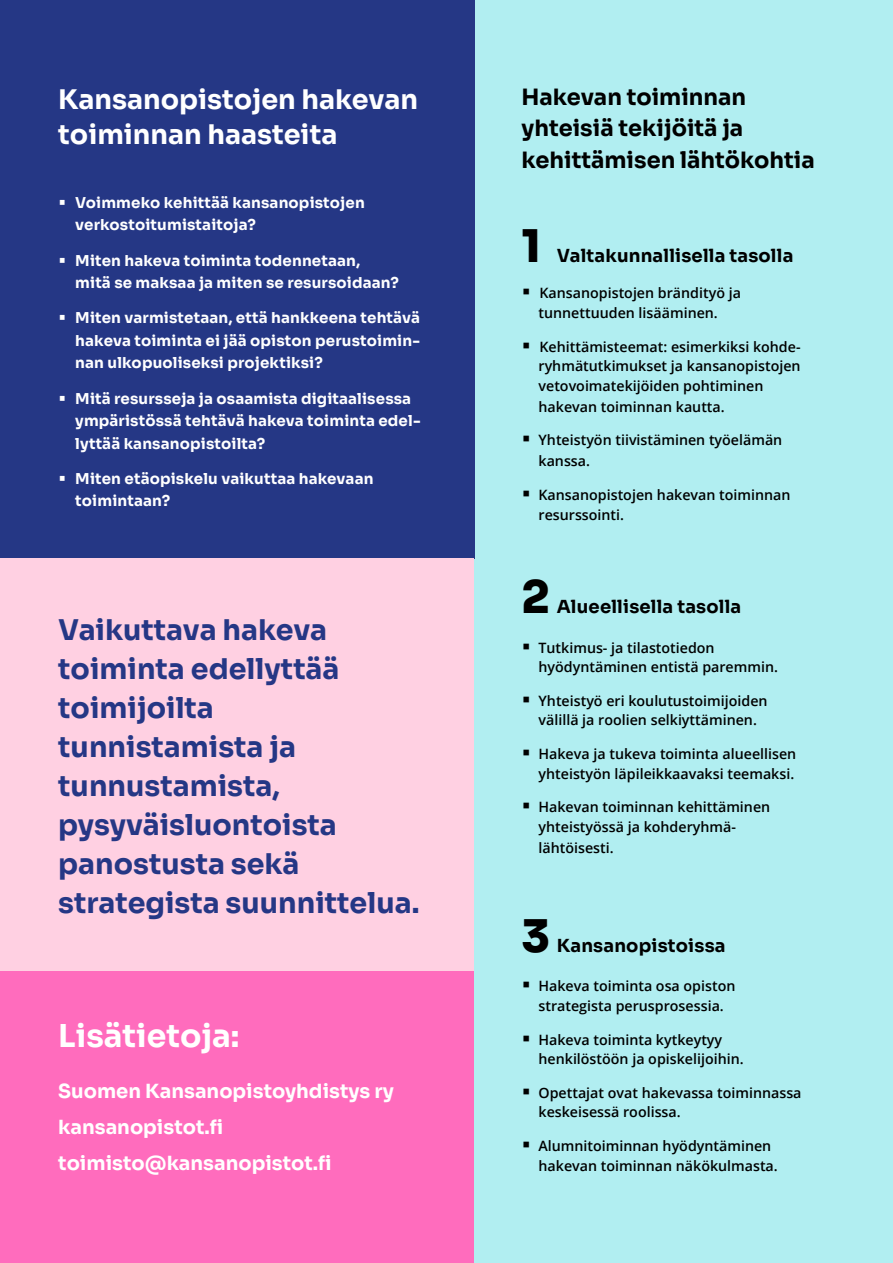
<style>
.page{position:relative;width:893px;height:1263px;background:#fff}
.page>*{position:absolute;margin:0;border:0;box-sizing:border-box;transform-origin:0 0}
.t1{font:800 45px "Sora";color:#000}
.t2{font:700 31.5px "Sora";color:#fff}
.t3{font:700 28.5px/39px "Sora";color:#253785}
.t4{font:700 27px/34.5px "Sora";color:#fff}
.t5{font:700 22.5px/31.5px "Sora";color:#000}
.t6{font:700 19.5px "Sora";color:#fff}
.t7{font:700 18px "Sora";letter-spacing:.01em;color:#000}
.t8{font:700 15px/22.5px "Sora";letter-spacing:.01em;color:#fff}
.t9{font:600 14.25px/19.5px "Open Sans";color:#000}
.s1{font-weight:400;font-size:19.5px}
.s2{font-family:"Sora";font-weight:400;font-size:22.5px}
</style>
<div class="page">
<div style="left:473px;top:0;width:420px;height:1263px;background:#b1eef1"></div>
<div style="left:0;top:0;width:474px;height:558px;background:#253785"></div>
<div style="left:0;top:558px;width:473px;height:414px;background:#ffd0e2"></div>
<div style="left:0;top:972px;width:473px;height:291px;background:#ff6cbd"></div>
<p class="t4" style="left:58px;top:80px;width:361px">Kansanopistojen hakevan toiminnan haasteita</p>
<p class="t8" style="left:58px;top:190px;width:308px"><span class="s1">•</span> Voimmeko kehittää kansanopistojen</p>
<p class="t8" style="left:75px;top:212px;width:182px">verkostoitumistaitoja?</p>
<p class="t8" style="left:75px;top:248px;width:325px;text-indent:-17px"><span class="s1">•</span> Miten hakeva toiminta todennetaan, mitä se maksaa ja miten se resursoidaan?</p>
<p class="t8" style="left:75px;top:305px;width:346px;text-align:justify;text-indent:-17px"><span class="s1">•</span> Miten varmistetaan, että hankkeena tehtävä hakeva toiminta ei jää opiston perustoimin&shy;nan ulkopuoliseksi projektiksi?</p>
<p class="t8" style="left:75px;top:386px;width:347px;text-indent:-17px"><span class="s1">•</span> Mitä resursseja ja osaamista digitaalisessa ympäristössä tehtävä hakeva toiminta edel&shy;lyttää kansanopistoilta?</p>
<p class="t8" style="left:75px;top:466px;width:300px;text-indent:-17px"><span class="s1">•</span> Miten etäopiskelu vaikuttaa hakevaan toimintaan?</p>
<p class="t3" style="left:58px;top:608px;width:270px">Vaikuttava hakeva</p>
<p class="t3" style="left:58px;top:647px;width:363px">toiminta edellyttää toimijoilta tunnistamista ja tunnustamista, pysyväisluontoista panostusta sekä strategista suunnittelua.</p>
<p class="t2" style="left:58px;top:1010px;width:183px">Lisätietoja:</p>
<p class="t6" style="left:58px;top:1075px;width:337px">Suomen Kansanopistoyhdistys ry</p>
<p class="t6" style="left:58px;top:1111px;width:167px">kansanopistot.fi</p>
<p class="t6" style="left:58px;top:1147px;width:275px">toimisto@kansanopistot.fi</p>
<p class="t5" style="left:521px;top:79px;width:295px">Hakevan toiminnan yhteisiä tekijöitä ja kehittämisen lähtökohtia</p>
<p class="t1" style="left:521px;top:209px;width:21px">1</p>
<p class="t7" style="left:557px;top:241px;width:238px">Valtakunnallisella tasolla</p>
<p class="t9" style="left:521px;top:283px;width:221px;text-align:center"><span class="s2">•</span> Kansanopistojen brändityö ja tunnettuuden lisääminen.</p>
<p class="t9" style="left:538px;top:336px;width:264px;text-align:justify;text-indent:-17px"><span class="s2">•</span> Kehittämisteemat: esimerkiksi kohde&shy;ryhmätutkimukset ja kansanopistojen vetovoimatekijöiden pohtiminen</p>
<p class="t9" style="left:538px;top:396px;width:188px">hakevan toiminnan kautta.</p>
<p class="t9" style="left:538px;top:429px;width:245px;line-height:21px;text-indent:-17px"><span class="s2">•</span> Yhteistyön tiivistäminen työelämän kanssa.</p>
<p class="t9" style="left:538px;top:485px;width:254px;text-indent:-17px"><span class="s2">•</span> Kansanopistojen hakevan toiminnan resurssointi.</p>
<p class="t1" style="left:521px;top:560px;width:30px">2</p>
<p class="t7" style="left:557px;top:592px;width:186px">Alueellisella tasolla</p>
<p class="t9" style="left:538px;top:637px;width:241px;text-indent:-17px"><span class="s2">•</span> Tutkimus- ja tilastotiedon hyödyntäminen entistä paremmin.</p>
<p class="t9" style="left:521px;top:691px;width:248px;text-align:center"><span class="s2">•</span> Yhteistyö eri koulutustoimijoiden välillä ja roolien selkiyttäminen.</p>
<p class="t9" style="left:521px;top:744px;width:276px;text-align:right"><span class="s2">•</span> Hakeva ja tukeva toiminta alueellisen yhteistyön läpileikkaavaksi teemaksi.</p>
<p class="t9" style="left:538px;top:797px;width:233px;text-indent:-17px"><span class="s2">•</span> Hakevan toiminnan kehittäminen yhteistyössä ja kohderyhmä-</p>
<p class="t9" style="left:538px;top:838px;width:77px">lähtöisesti.</p>
<p class="t1" style="left:521px;top:899px;width:30px">3</p>
<p class="t7" style="left:557px;top:931px;width:170px">Kansanopistoissa</p>
<p class="t9" style="left:521px;top:976px;width:215px;text-align:center"><span class="s2">•</span> Hakeva toiminta osa opiston strategista perusprosessia.</p>
<p class="t9" style="left:538px;top:1029px;width:207px;text-indent:-17px"><span class="s2">•</span> Hakeva toiminta kytkeytyy henkilöstöön ja opiskelijoihin.</p>
<p class="t9" style="left:538px;top:1083px;width:265px;text-indent:-17px"><span class="s2">•</span> Opettajat ovat hakevassa toiminnassa keskeisessä roolissa.</p>
<p class="t9" style="left:538px;top:1136px;width:241px;text-indent:-17px"><span class="s2">•</span> Alumnitoiminnan hyödyntäminen hakevan toiminnan näkökulmasta.</p>
</div>
